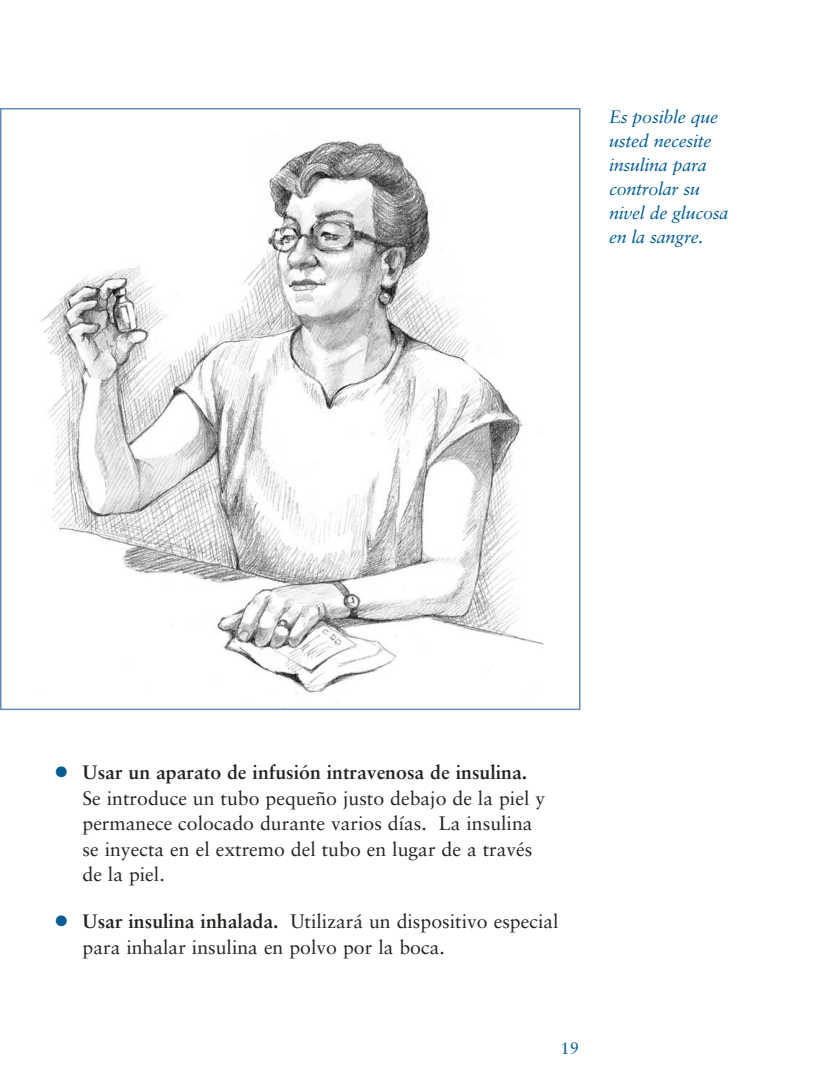
<style>
.page{position:relative;width:837px;height:1080px;background:#fff}
.page>*{position:absolute;margin:0;border:0;box-sizing:border-box;transform-origin:0 0}
.t1{font:19.5px/25.5px "Sabon";color:#20231e}
.t2{font:italic 18px/24px "Sabon";letter-spacing:-.015em;color:#005c93}
.t3{font:16.5px "Sabon";color:#005c93}
.s1{color:#005c93}
.s2{font-weight:700}
</style>
<div class="page">
<img style="left:41px;top:140px;width:503px;height:562px">
<div style="left:0;top:108px;width:580px;height:602px;border:2px solid #658db8"></div>
<p class="t2" style="left:609px;top:107px;width:121px">Es posible que usted necesite insulina para controlar su nivel de glucosa en la sangre.</p>
<p class="t1" style="left:82px;top:761px;width:464px;text-indent:-27px"><span class="s1">●</span> <span class="s2">Usar un aparato de infusión intravenosa de insulina.<br></span>Se introduce un tubo pequeño justo debajo de la piel y permanece colocado durante varios días. La insulina se inyecta en el extremo del tubo en lugar de a través de la piel.</p>
<p class="t1" style="left:82px;top:910px;width:478px;text-indent:-27px"><span class="s1">●</span> <span class="s2">Usar insulina inhalada.</span> Utilizará un dispositivo especial para inhalar insulina en polvo por la boca.</p>
<p class="t3" style="left:561px;top:1041px;width:20px">19</p>
</div>
